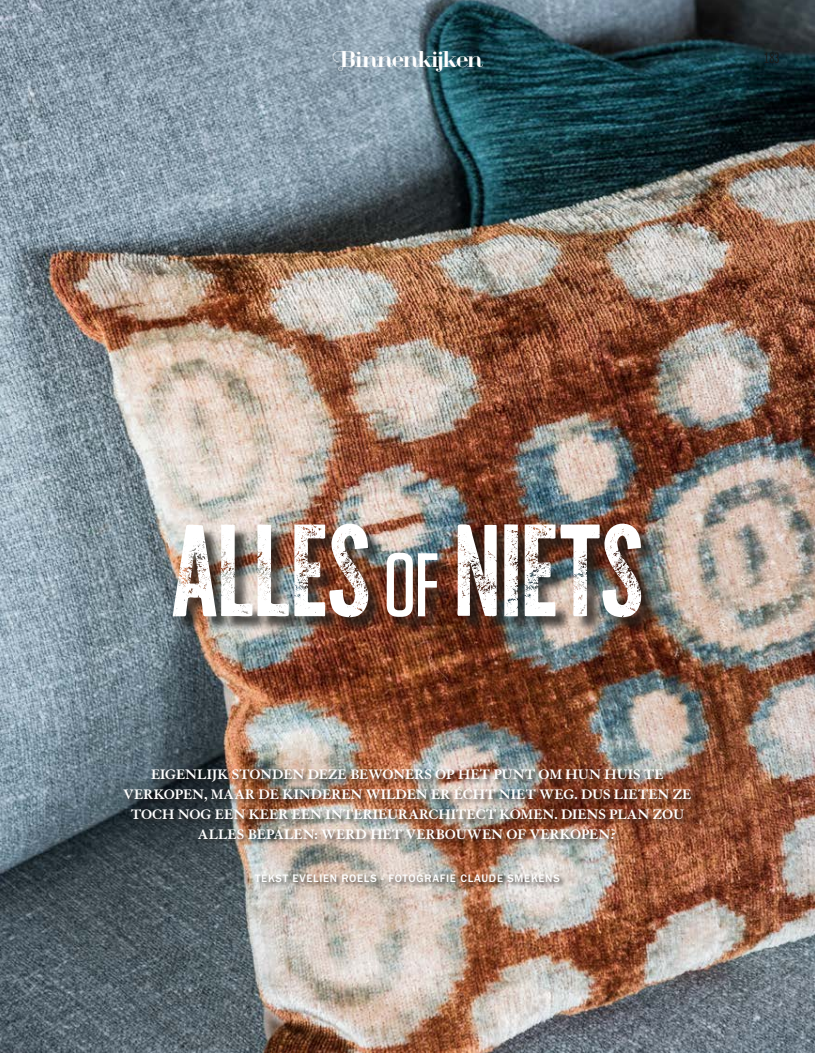
<style>
.page{position:relative;width:815px;height:1053px;background:#fff}
.page>*{position:absolute;margin:0;border:0;box-sizing:border-box;transform-origin:0 0}
.t1{font:125px "Warpaint";letter-spacing:-.005em;color:#fff}
.t2{font:21.25px "Geotica Three";letter-spacing:-.06em;color:#fff;scale:1.08 1}
.t3{font:15.75px "ITC Franklin Gothic Std Bk X Cp";color:#1a1a18}
.t4{font:700 15px/20px "Granjon LT Std";letter-spacing:-.01em;color:#fff;text-align:center}
.t5{font:500 11.25px "ITC Franklin Gothic Std";letter-spacing:.06em;color:#fff}
.s1{font-family:"Tungsten";font-weight:500;font-size:90px}
</style>
<div class="page">
<img style="left:0;top:0;width:815px;height:1052px">
<div style="left:175px;top:525px;width:482px;height:107px;background:#1a1a18;opacity:.75"></div>
<div style="left:123px;top:768px;width:574px;height:119px;background:#1a1a18;opacity:.75"></div>
<h2 class="t2" style="left:332px;top:46px;width:141px">Binnenkijken</h2>
<p class="t3" style="left:764px;top:49px;width:17px">183</p>
<h1 class="t1" style="left:171px;top:513px;width:474px">ALLES<span class="s1">OF</span>NIETS</h1>
<p class="t4" style="left:123px;top:764px;width:570px">EIGENLIJK STONDEN DEZE BEWONERS OP HET PUNT OM HUN HUIS TE VERKOPEN, MAAR DE KINDEREN WILDEN ER ÉCHT NIET WEG. DUS LIETEN ZE TOCH NOG EEN KEER EEN INTERIEURARCHITECT KOMEN. DIENS PLAN ZOU ALLES BEPALEN: WERD HET VERBOUWEN OF VERKOPEN?</p>
<p class="t5" style="left:255px;top:871px;width:306px">TEKST EVELIEN ROELS - FOTOGRAFIE CLAUDE SMEKENS</p>
</div>
